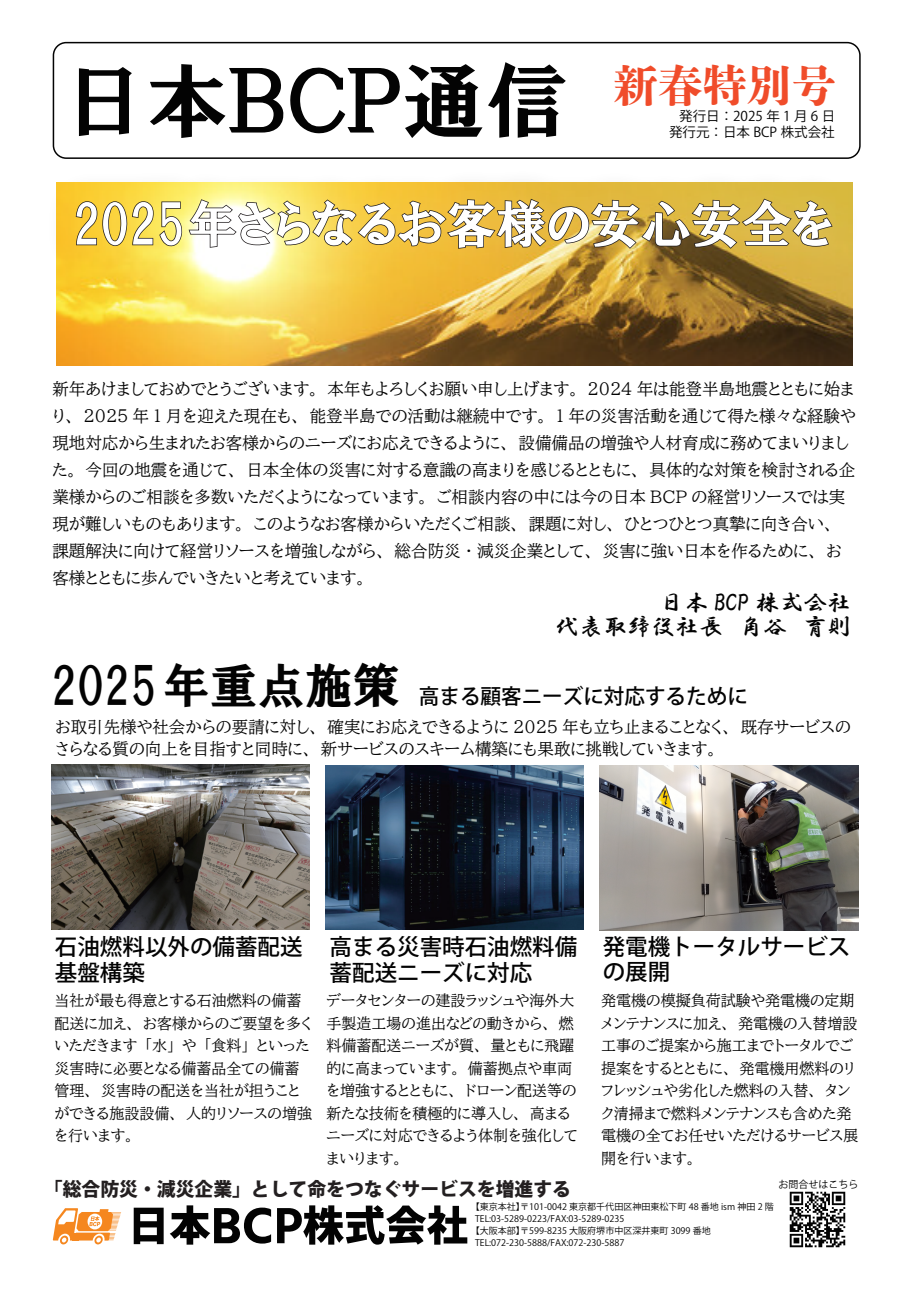
<style>
.page{position:relative;width:919px;height:1289px;background:#fff}
.page>*{position:absolute;margin:0;border:0;box-sizing:border-box;transform-origin:0 0}
.t1{font:82.65px "HGP Soei Presence EB";color:#030303}
.t2{font:51.45px "HGP Soei Presence EB";color:#fff}
.t3{font:48.6px "HGP Soei Presence EB";color:#030303}
.t4{font:800 44.55px "DNP Shuei Shogo Min Std";color:#f04c2a}
.t5{font:24px/24px "HGP Gyoshotai";color:#030303;text-align:right}
.t6{font:500 22.5px/25.5px "Koz Go Pr 6 N";color:#030303}
.t7{font:500 21px "Koz Go Pr 6 N";color:#030303}
.t8{font:800 18.75px "Koz Go Pr 6 N";color:#231f20}
.t9{font:16.5px/27px "BIZ UDP Mincho Medium";color:#030303}
.t10{font:15px/22.5px "BIZ UDP Mincho Medium";color:#030303}
.t11{font:13.5px/15.9px "Koz Go Pr 6 N";color:#030303;text-align:right}
.t12{font:9.9px "Koz Go Pr 6 N";color:#030303}
.t13{font:9px "Koz Go Pr 6 N";color:#030303}
</style>
<div class="page">
<div style="left:53px;top:42px;width:807px;height:117px;border:2px solid #030303;border-radius:13px"></div>
<svg style="left:51px;top:855px;width:524px;height:389px"></svg>
<img style="left:789px;top:1191px;width:57px;height:57px">
<img style="left:57px;top:289px;width:794px;height:77px">
<img style="left:56px;top:182px;width:92px;height:107px">
<img style="left:148px;top:182px;width:705px;height:107px">
<svg style="left:75px;top:198px;width:758px;height:52px;background:#c2a74f"></svg>
<img style="left:52px;top:764px;width:258px;height:165px">
<img style="left:325px;top:765px;width:258px;height:164px">
<img style="left:600px;top:765px;width:257px;height:165px">
<h1 class="t1" style="left:63px;top:59px;width:507px">日本ＢＣＰ通信</h1>
<h3 class="t4" style="left:613px;top:54px;width:224px">新春特別号</h3>
<p class="t11" style="left:669px;top:109px;width:168px">発行日：2025 年 1 月 6 日発行元：日本 BCP 株式会社</p>
<h2 class="t2" style="left:73px;top:198px;width:761px">2025年さらなるお客様の安心安全を</h2>
<p class="t9" style="left:52px;top:375px;width:804px">新年あけましておめでとうございます。本年もよろしくお願い申し上げます。 2024 年は能登半島地震とともに始まり、 2025 年 1 月を迎えた現在も、能登半島での活動は継続中です。 1 年の災害活動を通じて得た様々な経験や現地対応から生まれたお客様からのニーズにお応えできるように、設備備品の増強や人材育成に務めてまいりました。今回の地震を通じて、日本全体の災害に対する意識の高まりを感じるとともに、具体的な対策を検討される企業様からのご相談を多数いただくようになっています。ご相談内容の中には今の日本 BCP の経営リソースでは実現が難しいものもあります。このようなお客様からいただくご相談、課題に対し、ひとつひとつ真摯に向き合い、<br>課題解決に向けて経営リソースを増強しながら、総合防災・減災企業として、災害に強い日本を作るために、お客様とともに歩んでいきたいと考えています。</p>
<h3 class="t3" style="left:51px;top:660px;width:351px">2025年重点施策</h3>
<h3 class="t5" style="left:555px;top:590px;width:297px">日本 BCP 株式会社<br>代表取締役社長　角谷　育則</h3>
<p class="t7" style="left:419px;top:685px;width:330px">高まる顧客ニーズに対応するために</p>
<p class="t9" style="left:55px;top:715px;width:797px;line-height:22.5px">お取引先様や社会からの要請に対し、確実にお応えできるように 2025 年も立ち止まることなく、既存サービスのさらなる質の向上を目指すと同時に、新サービスのスキーム構築にも果敢に挑戦していきます。</p>
<h3 class="t6" style="left:55px;top:934px;width:249px">石油燃料以外の備蓄配送基盤構築</h3>
<p class="t10" style="left:54px;top:989px;width:259px">当社が最も得意とする石油燃料の備蓄配送に加え、お客様からのご要望を多くいただきます「水」や「食料」といった災害時に必要となる備蓄品全ての備蓄管理、災害時の配送を当社が担うことができる施設設備、人的リソースの増強を行います。</p>
<h3 class="t6" style="left:329px;top:934px;width:249px">高まる災害時石油燃料備蓄配送ニーズに対応</h3>
<p class="t10" style="left:326px;top:989px;width:252px">データセンターの建設ラッシュや海外大手製造工場の進出などの動きから、燃料備蓄配送ニーズが質、量ともに飛躍的に高まっています。備蓄拠点や車両を増強するとともに、ドローン配送等の新たな技術を積極的に導入し、高まるニーズに対応できるよう体制を強化してまいります。</p>
<h3 class="t6" style="left:602px;top:934px;width:249px">発電機トータルサービスの展開</h3>
<p class="t10" style="left:601px;top:989px;width:258px">発電機の模擬負荷試験や発電機の定期メンテナンスに加え、発電機の入替増設工事のご提案から施工までトータルでご提案をするとともに、発電機用燃料のリフレッシュや劣化した燃料の入替、タンク清掃まで燃料メンテナンスも含めた発電機の全てお任せいただけるサービス展開を行います。</p>
<p class="t8" style="left:44px;top:1177px;width:528px">「総合防災・減災企業」として命をつなぐサービスを増進する</p>
<p class="t12" style="left:778px;top:1178px;width:81px">お問合せはこちら</p>
<p class="t13" style="left:470px;top:1201px;width:305px">【東京本社】〒101-0042 東京都千代田区神田東松下町 48 番地 ism 神田 2 階</p>
<p class="t13" style="left:475px;top:1213px;width:151px">TEL:03-5289-0223/FAX:03-5289-0235</p>
<p class="t13" style="left:470px;top:1225px;width:242px">【大阪本部】〒599-8235 大阪府堺市中区深井東町 3099 番地</p>
<p class="t13" style="left:475px;top:1237px;width:151px">TEL:072-230-5888/FAX:072-230-5887</p>
</div>
